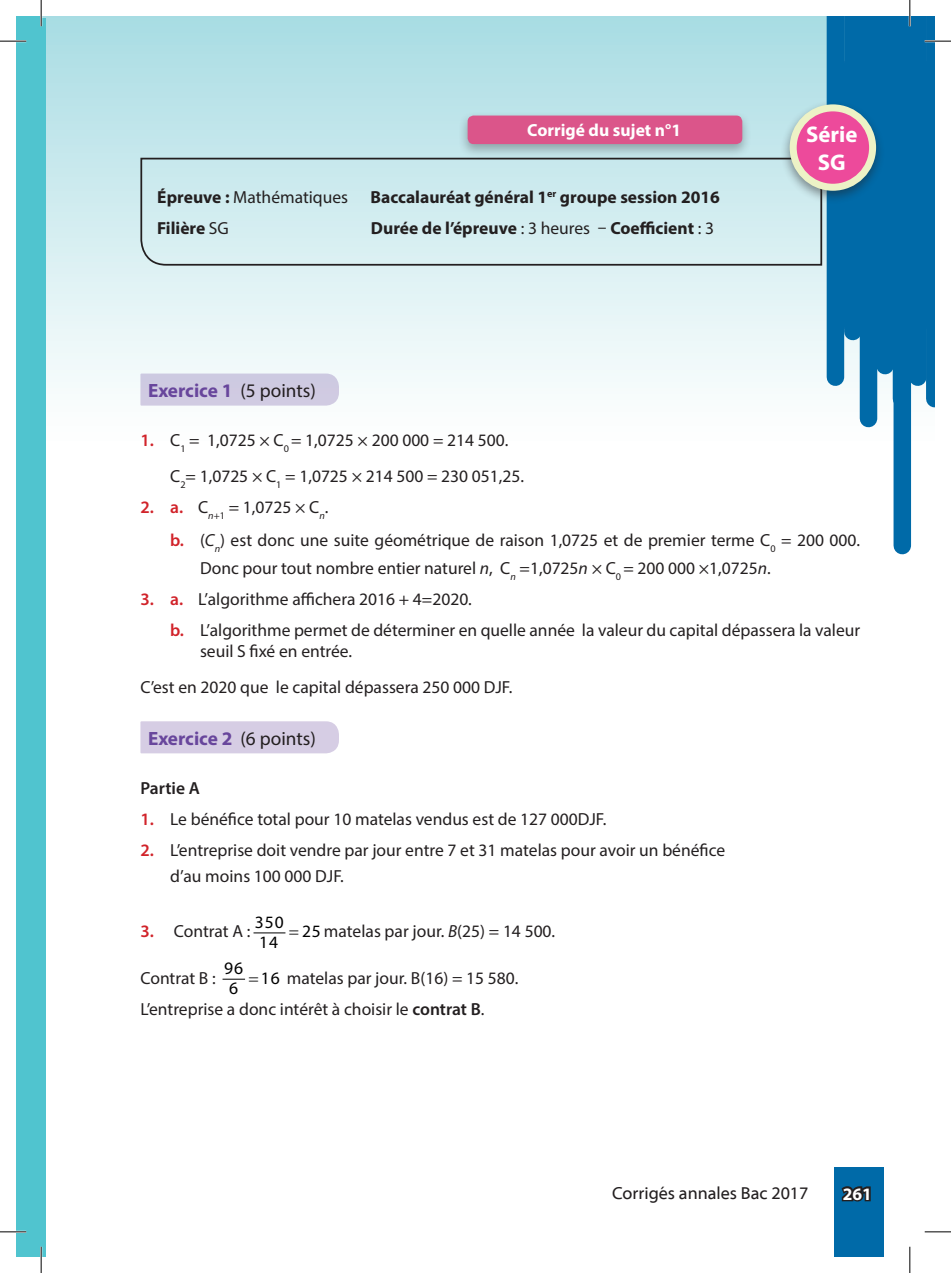
<style>
.page{position:relative;width:951px;height:1273px;background:#fff}
.page>*{position:absolute;margin:0;border:0;box-sizing:border-box;transform-origin:0 0}
.t1{font:700 22.75px/27.3px "Myriad Pro";color:#fff;text-align:center}
.t2{font:700 19.25px "Myriad Pro";color:#68469c}
.corps_de_texte{font:17.5px/28px "Myriad Pro";color:#231f20}
.t3{font:700 17.5px "Myriad Pro";color:#231f20}
.question_enum_bébut{font:17.5px "Myriad Pro";color:#231f20}
.t4{font:17.5px "Myriad Web Pro";color:#231f20}
.t5{font:700 17.5px "Myriad Pro";color:#fff}
.question_enum_2{font:17.5px "Myriad Pro";color:#231f20}
.corps_de_texte-2{font:600 17.5px "Myriad Pro";color:#231f20}
.t6{font:17.5px "Myriad Pro";color:#000}
.t7{font:17.32px "Myriad Pro";color:#000}
.s1{font-weight:700}
.s2{font-weight:400}
.s3{font-weight:400;color:#231f20}
.s4{font-weight:600;color:#d1232a}
.s5{font-style:italic}
.s6{font-size:17.32px;color:#000}
.s7{color:#000}
.s8{font-weight:600}
</style>
<div class="page">
<div style="left:41px;top:16px;width:893px;height:433px;background:linear-gradient(to bottom,#aadce3,#fff)"></div>
<div style="left:893px;top:150px;width:17px;height:396px;background:#006aa8"></div>
<div style="left:925px;top:16px;width:9px;height:383px;background:#006aa8"></div>
<div style="left:908px;top:16px;width:18px;height:361px;background:#006aa8"></div>
<div style="left:892px;top:16px;width:18px;height:383px;background:#006aa8"></div>
<div style="left:876px;top:16px;width:17px;height:350px;background:#006aa8"></div>
<div style="left:859px;top:16px;width:18px;height:402px;background:#006aa8"></div>
<div style="left:844px;top:16px;width:17px;height:315px;background:#006aa8"></div>
<div style="left:826px;top:16px;width:18px;height:361px;background:#006aa8"></div>
<div style="left:834px;top:1167px;width:49px;height:89px;background:#006aa8"></div>
<svg style="left:841px;top:1186px;width:30px;height:16px"></svg>
<div style="left:16px;top:18px;width:30px;height:1238px;background:#50c4cf"></div>
<div style="left:16px;top:16px;width:26px;height:1239px;background:#50c4cf"></div>
<svg style="left:139px;top:373px;width:201px;height:33px;background:#d0cce2"></svg>
<svg style="left:140px;top:721px;width:199px;height:33px;background:#d7cfe5"></svg>
<hr style="left:254px;top:932px;width:31px;height:1px;background:#000">
<div style="left:458px;top:111px;width:293px;height:48px;background:#231f20;opacity:.33"></div>
<div style="left:467px;top:116px;width:275px;height:28px;background:#db558a;border-radius:6px"></div>
<svg style="left:139px;top:157px;width:684px;height:109px;background:#cbe5e8"></svg>
<div style="left:780px;top:100px;width:105px;height:105px;background:#231f20;opacity:.47"></div>
<div style="left:793px;top:108px;width:79px;height:79px;background:#ed4a9b;border-radius:50%"></div>
<div style="left:789px;top:104px;width:87px;height:87px;border:7px solid #edf2c6;border-radius:50%"></div>
<hr style="left:0;top:40px;width:26px;height:2px;background:#fff">
<hr style="left:924px;top:40px;width:26px;height:2px;background:#fff">
<hr style="left:0;top:1231px;width:26px;height:2px;background:#fff">
<hr style="left:40px;top:0;width:2px;height:26px;background:#fff">
<hr style="left:40px;top:1247px;width:2px;height:26px;background:#fff">
<hr style="left:908px;top:0;width:2px;height:26px;background:#fff">
<svg style="left:0;top:41px;width:26px;height:1px"></svg>
<svg style="left:924px;top:41px;width:26px;height:1px"></svg>
<svg style="left:0;top:1231px;width:26px;height:1px"></svg>
<svg style="left:924px;top:1231px;width:26px;height:1px"></svg>
<svg style="left:41px;top:0;width:1px;height:26px"></svg>
<svg style="left:41px;top:1247px;width:1px;height:26px"></svg>
<svg style="left:909px;top:0;width:1px;height:26px"></svg>
<svg style="left:909px;top:1247px;width:1px;height:26px"></svg>
<svg style="left:223px;top:978px;width:23px;height:2px"></svg>
<p class="t5" style="left:527px;top:119px;width:155px">Corrigé du sujet n°1</p>
<p class="corps_de_texte" style="left:157px;top:183px;width:192px"><span class="s1">Épreuve :</span> Mathématiques</p>
<p class="t3" style="left:370px;top:185px;width:351px">Baccalauréat général 1<sup>er</sup> groupe session 2016</p>
<p class="t3" style="left:157px;top:216px;width:73px">Filière <span class="s2">SG</span></p>
<p class="t3" style="left:371px;top:216px;width:344px">Durée de l’épreuve <span class="s2">: 3 heures –</span> Coefficient <span class="s2">: 3</span></p>
<p class="t1" style="left:806px;top:120px;width:53px">Série<br>SG</p>
<p class="t2" style="left:148px;top:378px;width:169px">Exercice 1 <span class="s3">(5 points)</span></p>
<p class="corps_de_texte" style="left:140px;top:426px;width:369px"><span class="s4">1.</span> C<sub>1</sub> = 1,0725 × C<sub>0</sub> = 1,0725 × 200 000 = 214 500.</p>
<p class="question_enum_bébut" style="left:170px;top:466px;width:355px">C<sub>2</sub>= 1,0725 × C<sub>1</sub> = 1,0725 × 214 500 = 230 051,25.</p>
<p class="corps_de_texte" style="left:140px;top:493px;width:189px"><span class="s4">2. a.</span> C<sub>n</sub><sub>+1</sub> = 1,0725 × C<sub>n</sub>.</p>
<p class="corps_de_texte" style="left:200px;top:526px;width:661px;text-indent:-30px"><span class="s4">b.</span> (<span class="s5">C</span><sub>n</sub>) est donc une suite géométrique de raison 1,0725 et de premier terme C<sub>0</sub> = 200 000.<br>Donc pour tout nombre entier naturel <span class="s5">n</span>, C<sub>n</sub> =1,0725<span class="s5">n</span> × C<sub>0</sub> = 200 000 ×1,0725<span class="s5">n</span>.</p>
<p class="corps_de_texte" style="left:140px;top:585px;width:333px"><span class="s4">3. a.</span> L’algorithme affichera 2016 + 4=2020.</p>
<p class="corps_de_texte" style="left:200px;top:619px;width:661px;line-height:21px;text-indent:-30px"><span class="s4">b.</span> L’algorithme permet de déterminer en quelle année la valeur du capital dépassera la valeur seuil S fixé en entrée.</p>
<p class="corps_de_texte" style="left:140px;top:673px;width:373px">C’est en 2020 que le capital dépassera 250 000 DJF.</p>
<p class="t2" style="left:148px;top:725px;width:169px">Exercice 2 <span class="s3">(6 points)</span></p>
<p class="corps_de_texte-2" style="left:140px;top:777px;width:61px">Partie A</p>
<p class="corps_de_texte" style="left:140px;top:805px;width:467px"><span class="s4">1.</span> Le bénéfice total pour 10 matelas vendus est de 127 000DJF.</p>
<p class="corps_de_texte" style="left:140px;top:836px;width:586px"><span class="s4">2.</span> L’entreprise doit vendre par jour entre 7 et 31 matelas pour avoir un bénéfice</p>
<p class="question_enum_2" style="left:170px;top:865px;width:175px">d’au moins 100 000 DJF.</p>
<p class="t7" style="left:255px;top:911px;width:30px">350</p>
<p class="corps_de_texte" style="left:140px;top:917px;width:112px"><span class="s4">3.</span> Contrat A :</p>
<p class="t7" style="left:259px;top:931px;width:20px">14</p>
<p class="corps_de_texte" style="left:302px;top:917px;width:255px"><span class="s6">25</span> matelas par jour. <span class="s5">B</span>(25) = 14 500.</p>
<p class="t6" style="left:224px;top:957px;width:21px">96</p>
<p class="corps_de_texte" style="left:261px;top:964px;width:259px"><span class="s7">16</span> matelas par jour. B(16) = 15 580.</p>
<p class="corps_de_texte" style="left:140px;top:964px;width:77px">Contrat B :</p>
<p class="t6" style="left:229px;top:977px;width:11px">6</p>
<p class="corps_de_texte" style="left:140px;top:995px;width:345px">L’entreprise a donc intérêt à choisir le <span class="s8">contrat B</span>.</p>
<p class="t4" style="left:612px;top:1184px;width:198px">Corrigés annales Bac 2017</p>
<p class="t5" style="left:842px;top:1182px;width:31px">261</p>
</div>
